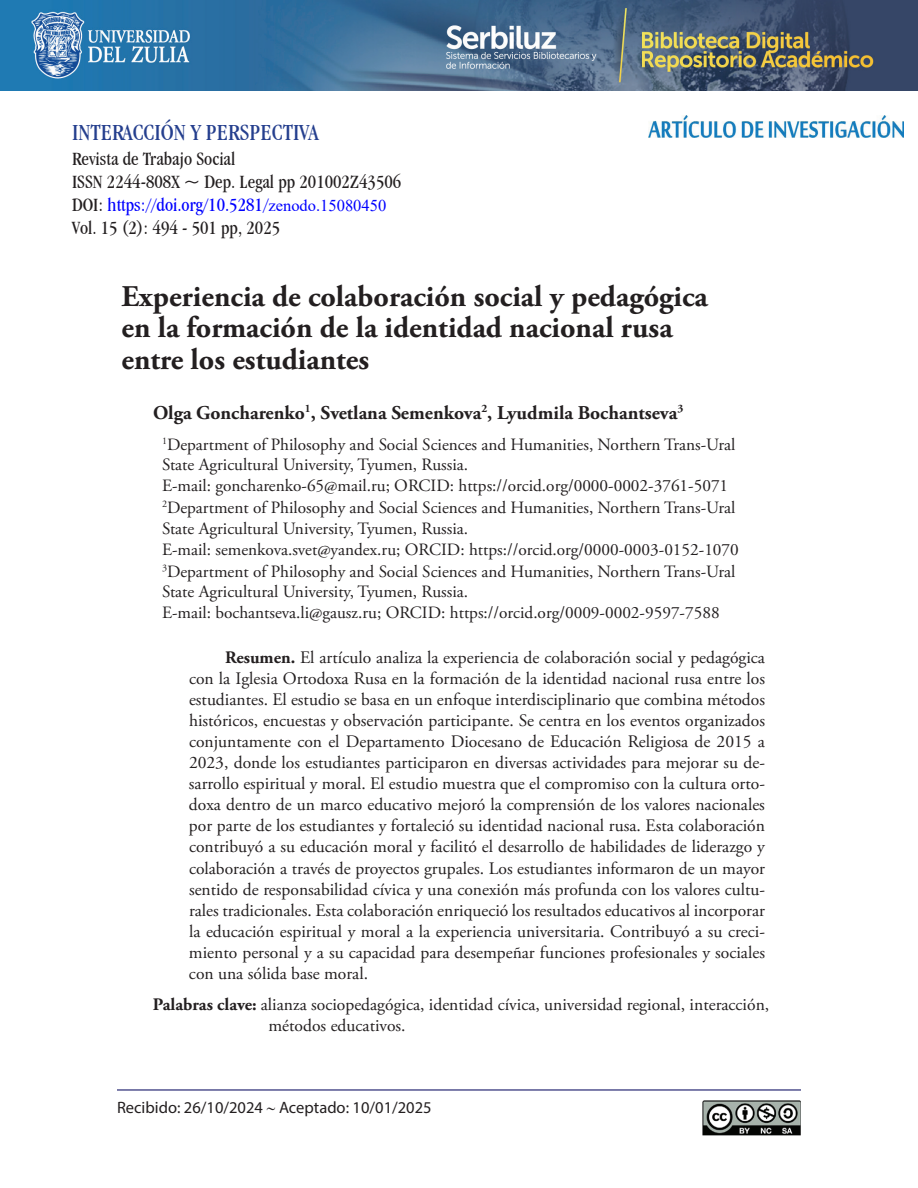
<style>
.page{position:relative;width:918px;height:1188px;background:#fff}
.page>*{position:absolute;margin:0;border:0;box-sizing:border-box;transform-origin:0 0}
.t1{font:700 30px/31.5px "Adobe Garamond Pro";color:#231f20}
.t2{font:condensed 24px "Garamond IT Cby BT";color:#253f8e}
.t3{font:condensed 19.5px/23px "Garamond IT Cby BT";color:#231f20}
.t4{font:700 19.5px "Adobe Garamond Pro";color:#231f20}
.t5{font:17.55px/21px "Adobe Garamond Pro";color:#231f20;text-align:justify}
.t6{font:17.25px/21px "Adobe Garamond Pro";color:#231f20}
.t7{font:16.5px "Myriad Pro";color:#231f20}
.s1{color:#00f}
.s2{font-family:"Times New Roman";font-stretch:normal;font-size:16.5px;color:#00f}
.s3{font-weight:700}
</style>
<div class="page">
<hr style="left:117px;top:1089px;width:684px;height:2px;background:#272873">
<img style="left:0;top:0;width:918px;height:91px">
<img style="left:702px;top:1100px;width:99px;height:36px">
<img style="left:648px;top:115px;width:255px;height:23px">
<h2 class="t2" style="left:72px;top:119px;width:248px">INTERACCIÓN Y PERSPECTIVA</h2>
<p class="t3" style="left:72px;top:147px;width:331px">Revista de Trabajo Social<br>ISSN 2244-808X ~ Dep. Legal pp 201002Z43506<br>DOI: <span class="s1">https://doi.org/10.5281/</span><span class="s2">zenodo.15080450<br></span>Vol. 15 (2): 494 - 501 pp, 2025</p>
<h1 class="t1" style="left:122px;top:281px;width:588px">Experiencia de colaboración social y pedagógica en la formación de la identidad nacional rusa entre los estudiantes</h1>
<p class="t4" style="left:153px;top:401px;width:532px">Olga Goncharenko<sup>1</sup>, Svetlana Semenkova<sup>2</sup>, Lyudmila Bochantseva<sup>3</sup></p>
<p class="t6" style="left:162px;top:434px;width:578px"><sup>1</sup>Department of Philosophy and Social Sciences and Humanities, Northern Trans-Ural State Agricultural University, Tyumen, Russia.<br>E-mail: goncharenko-65@mail.ru; ORCID: https://orcid.org/0000-0002-3761-5071<br><sup>2</sup>Department of Philosophy and Social Sciences and Humanities, Northern Trans-Ural State Agricultural University, Tyumen, Russia.<br>E-mail: semenkova.svet@yandex.ru; ORCID: https://orcid.org/0000-0003-0152-1070<br><sup>3</sup>Department of Philosophy and Social Sciences and Humanities, Northern Trans-Ural State Agricultural University, Tyumen, Russia.<br>E-mail: bochantseva.li@gausz.ru; ORCID: https://orcid.org/0009-0002-9597-7588</p>
<p class="t5" style="left:189px;top:647px;width:578px;text-indent:36px"><span class="s3">Resumen.</span> El artículo analiza la experiencia de colaboración social y pedagógica con la Iglesia Ortodoxa Rusa en la formación de la identidad nacional rusa entre los estudiantes. El estudio se basa en un enfoque interdisciplinario que combina métodos históricos, encuestas y observación participante. Se centra en los eventos organizados conjuntamente con el Departamento Diocesano de Educación Religiosa de 2015 a 2023, donde los estudiantes participaron en diversas actividades para mejorar su de&shy;sarrollo espiritual y moral. El estudio muestra que el compromiso con la cultura orto&shy;doxa dentro de un marco educativo mejoró la comprensión de los valores nacionales por parte de los estudiantes y fortaleció su identidad nacional rusa. Esta colaboración contribuyó a su educación moral y facilitó el desarrollo de habilidades de liderazgo y colaboración a través de proyectos grupales. Los estudiantes informaron de un mayor sentido de responsabilidad cívica y una conexión más profunda con los valores cultu&shy;rales tradicionales. Esta colaboración enriqueció los resultados educativos al incorporar la educación espiritual y moral a la experiencia universitaria. Contribuyó a su creci&shy;miento personal y a su capacidad para desempeñar funciones profesionales y sociales con una sólida base moral.</p>
<p class="t5" style="left:269px;top:994px;width:502px;text-indent:-116px"><span class="s3">Palabras clave:</span> alianza sociopedagógica, identidad cívica, universidad regional, interacción, métodos educativos.</p>
<p class="t7" style="left:117px;top:1097px;width:316px">Recibido: 26/10/2024 Aceptado: 10/01/2025</p>
</div>
